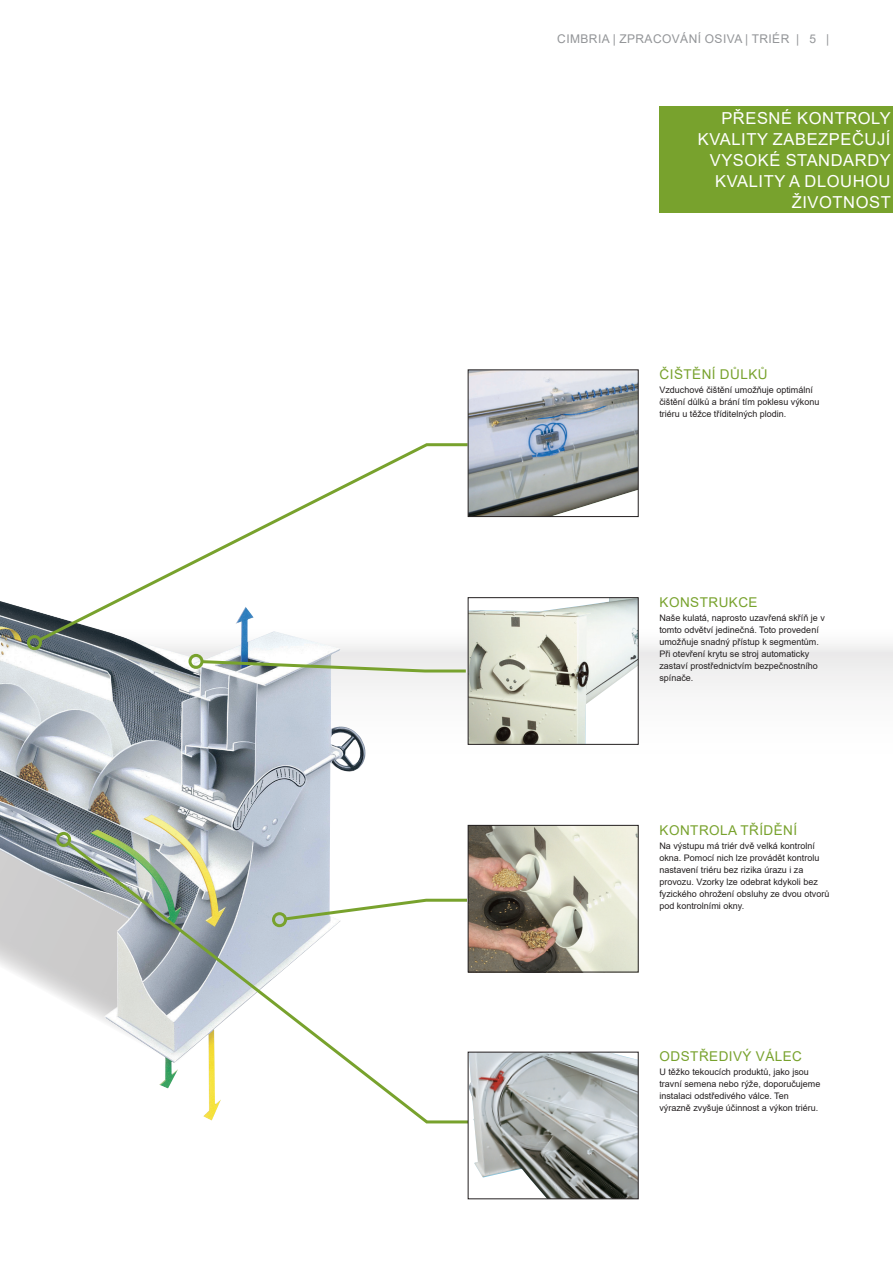
<style>
.page{position:relative;width:893px;height:1263px;background:#fff}
.page>*{position:absolute;margin:0;border:0;box-sizing:border-box;transform-origin:0 0}
.ARIAL_CB_Head_10_10{font:16.5px/21px "Arial";letter-spacing:.035em;color:#fff;text-align:right}
.ARIAL_CB_Head_10_10-2{font:13.5px "Arial";letter-spacing:.035em;color:#78a22d}
.t1{font:12px "Arial";letter-spacing:.035em;color:#939598}
.ARIAL_CB_Text_6_5_9{font:9px/12px "Arial";color:#231f20}
</style>
<div class="page">
<div style="left:0;top:621px;width:893px;height:170px;background:linear-gradient(to bottom,#f2f1f2,#fff)"></div>
<div style="left:659px;top:107px;width:234px;height:106px;background:#78a22d"></div>
<img style="left:0;top:601px;width:365px;height:398px">
<svg style="left:64px;top:839px;width:409px;height:286px"></svg>
<div style="left:56px;top:832px;width:15px;height:15px;border:3px solid #78a22d;border-radius:50%"></div>
<svg style="left:199px;top:658px;width:269px;height:16px"></svg>
<div style="left:188px;top:654px;width:15px;height:15px;border:3px solid #78a22d;border-radius:50%"></div>
<svg style="left:36px;top:442px;width:435px;height:202px"></svg>
<div style="left:27px;top:635px;width:15px;height:15px;border:3px solid #78a22d;border-radius:50%"></div>
<img style="left:470px;top:1054px;width:167px;height:143px">
<div style="left:468px;top:1052px;width:171px;height:147px;border:1px solid #231f20"></div>
<img style="left:470px;top:827px;width:167px;height:143px">
<div style="left:468px;top:825px;width:171px;height:147px;border:1px solid #231f20"></div>
<img style="left:470px;top:599px;width:167px;height:144px">
<div style="left:468px;top:597px;width:171px;height:148px;border:1px solid #231f20"></div>
<img style="left:470px;top:371px;width:167px;height:144px">
<div style="left:468px;top:369px;width:171px;height:148px;border:1px solid #231f20"></div>
<h3 class="t1" style="left:557px;top:30px;width:273px">CIMBRIA | ZPRACOVÁNÍ OSIVA | TRIÉR | 5 |</h3>
<p class="ARIAL_CB_Head_10_10" style="left:698px;top:107px;width:194px">PŘESNÉ KONTROLY<br>KVALITY ZABEZPEČUJÍ<br>VYSOKÉ STANDARDY<br>KVALITY A DLOUHOU<br>ŽIVOTNOST</p>
<p class="ARIAL_CB_Head_10_10-2" style="left:660px;top:365px;width:109px">ČIŠTĚNÍ DŮLKŮ</p>
<p class="ARIAL_CB_Text_6_5_9" style="left:659px;top:384px;width:162px">Vzduchové čištění umožňuje optimální čištění důlků a brání tím poklesu výkonu triéru u těžce tříditelných plodin.</p>
<p class="ARIAL_CB_Head_10_10-2" style="left:660px;top:593px;width:100px">KONSTRUKCE</p>
<p class="ARIAL_CB_Text_6_5_9" style="left:659px;top:612px;width:167px">Naše kulatá, naprosto uzavřená skříň je v tomto odvětví jedinečná. Toto provedení umožňuje snadný přístup k segmentům.<br>Při otevření krytu se stroj automaticky zastaví prostřednictvím bezpečnostního spínače.</p>
<p class="ARIAL_CB_Head_10_10-2" style="left:660px;top:821px;width:139px">KONTROLA TŘÍDĚNÍ</p>
<p class="ARIAL_CB_Text_6_5_9" style="left:659px;top:840px;width:172px">Na výstupu má triér dvě velká kontrolní okna. Pomocí nich lze provádět kontrolu nastavení triéru bez rizika úrazu i za provozu. Vzorky lze odebrat kdykoli bez fyzického ohrožení obsluhy ze dvou otvorů pod kontrolními okny.</p>
<p class="ARIAL_CB_Head_10_10-2" style="left:660px;top:1047px;width:144px">ODSTŘEDIVÝ VÁLEC</p>
<p class="ARIAL_CB_Text_6_5_9" style="left:659px;top:1065px;width:163px">U těžko tekoucích produktů, jako jsou travní semena nebo rýže, doporučujeme instalaci odstředivého válce. Ten</p>
<p class="ARIAL_CB_Text_6_5_9" style="left:659px;top:1101px;width:161px">výrazně zvyšuje účinnost a výkon triéru.</p>
</div>
